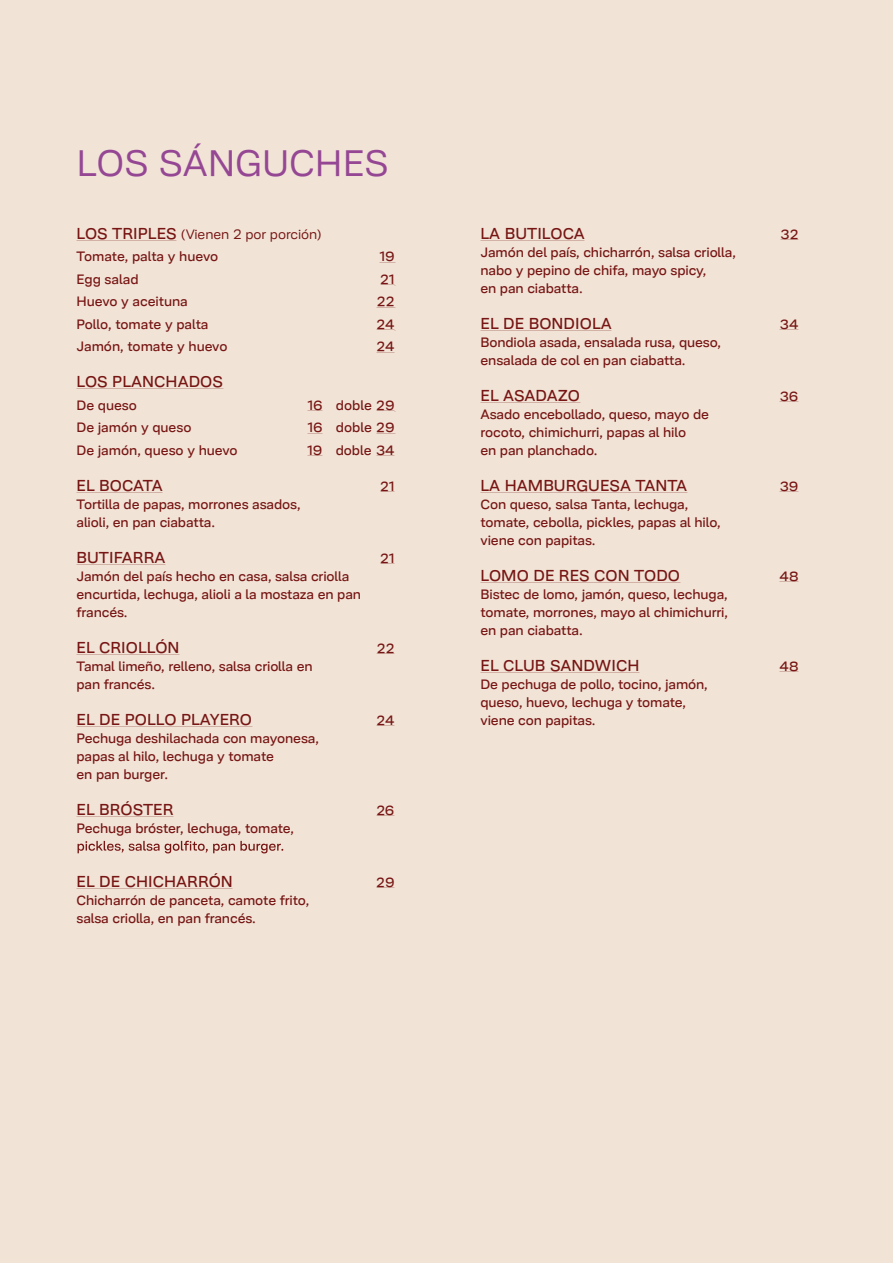
<style>
.page{position:relative;width:893px;height:1263px;background:#f1e4d7}
.page>*{position:absolute;margin:0;border:0;box-sizing:border-box;transform-origin:0 0}
.t1{font:36.6px "Ordina";color:#954794}
.t2{font:500 15.75px "Ordina";letter-spacing:.005em;color:#771614}
.t3{font:500 13.5px/18px "Ordina";letter-spacing:-.01em;color:#771614}
.t4{font:13.5px/22.5px "Ordina";letter-spacing:-.005em;color:#771614}
.s1{font-weight:500;font-size:15.75px}
.s2{font-weight:500}
</style>
<div class="page">
<svg style="left:78px;top:841px;width:205px;height:12px"></svg>
<h1 class="t1" style="left:77px;top:136px;width:313px">LOS SÁNGUCHES</h1>
<p class="t4" style="left:77px;top:221px;width:247px"><span class="s1">LOS TRIPLES</span> (Vienen 2 por porción)<br><span class="s2">Tomate, palta y huevo</span></p>
<p class="t3" style="left:379px;top:246px;width:17px">19</p>
<p class="t3" style="left:77px;top:269px;width:64px">Egg salad</p>
<p class="t3" style="left:380px;top:269px;width:16px">21</p>
<p class="t3" style="left:77px;top:291px;width:113px">Huevo y aceituna</p>
<p class="t3" style="left:377px;top:291px;width:19px">22</p>
<p class="t3" style="left:77px;top:314px;width:134px">Pollo, tomate y palta</p>
<p class="t3" style="left:377px;top:314px;width:19px">24</p>
<p class="t3" style="left:77px;top:336px;width:152px">Jamón, tomate y huevo</p>
<p class="t3" style="left:377px;top:336px;width:19px">24</p>
<p class="t2" style="left:77px;top:370px;width:148px">LOS PLANCHADOS</p>
<p class="t3" style="left:77px;top:395px;width:62px">De queso</p>
<p class="t3" style="left:307px;top:395px;width:89px">16 doble 29</p>
<p class="t3" style="left:77px;top:417px;width:116px">De jamón y queso</p>
<p class="t3" style="left:307px;top:417px;width:89px">16 doble 29</p>
<p class="t3" style="left:77px;top:440px;width:163px">De jamón, queso y huevo</p>
<p class="t3" style="left:307px;top:440px;width:89px">19 doble 34</p>
<p class="t2" style="left:77px;top:473px;width:88px">EL BOCATA</p>
<p class="t3" style="left:380px;top:476px;width:16px">21</p>
<p class="t3" style="left:77px;top:494px;width:226px">Tortilla de papas, morrones asados, alioli, en pan ciabatta.</p>
<p class="t2" style="left:77px;top:545px;width:90px">BUTIFARRA</p>
<p class="t3" style="left:380px;top:548px;width:16px">21</p>
<p class="t3" style="left:77px;top:566px;width:286px">Jamón del país hecho en casa, salsa criolla encurtida, lechuga, alioli a la mostaza en pan francés.</p>
<p class="t2" style="left:77px;top:635px;width:105px">EL CRIOLLÓN</p>
<p class="t3" style="left:377px;top:638px;width:19px">22</p>
<p class="t3" style="left:77px;top:656px;width:238px">Tamal limeño, relleno, salsa criolla en pan francés.</p>
<p class="t2" style="left:77px;top:707px;width:177px">EL DE POLLO PLAYERO</p>
<p class="t3" style="left:377px;top:710px;width:19px">24</p>
<p class="t3" style="left:77px;top:728px;width:244px">Pechuga deshilachada con mayonesa, papas al hilo, lechuga y tomate<br>en pan burger.</p>
<p class="t2" style="left:77px;top:797px;width:98px">EL BRÓSTER</p>
<p class="t3" style="left:376px;top:800px;width:20px">26</p>
<p class="t3" style="left:77px;top:818px;width:219px">Pechuga bróster, lechuga, tomate,</p>
<p class="t2" style="left:77px;top:869px;width:158px">EL DE CHICHARRÓN</p>
<p class="t3" style="left:376px;top:872px;width:20px">29</p>
<p class="t3" style="left:77px;top:890px;width:234px">Chicharrón de panceta, camote frito, salsa criolla, en pan francés.</p>
<p class="t2" style="left:480px;top:221px;width:106px">LA BUTILOCA</p>
<p class="t3" style="left:780px;top:224px;width:19px">32</p>
<p class="t3" style="left:480px;top:242px;width:257px">Jamón del país, chicharrón, salsa criolla, nabo y pepino de chifa, mayo spicy,<br>en pan ciabatta.</p>
<p class="t2" style="left:480px;top:311px;width:133px">EL DE BONDIOLA</p>
<p class="t3" style="left:780px;top:314px;width:20px">34</p>
<p class="t3" style="left:480px;top:332px;width:242px">Bondiola asada, ensalada rusa, queso, ensalada de col en pan ciabatta.</p>
<p class="t2" style="left:480px;top:383px;width:101px">EL ASADAZO</p>
<p class="t3" style="left:780px;top:386px;width:20px">36</p>
<p class="t3" style="left:480px;top:404px;width:230px">Asado encebollado, queso, mayo de rocoto, chimichurri, papas al hilo<br>en pan planchado.</p>
<p class="t2" style="left:480px;top:473px;width:208px">LA HAMBURGUESA TANTA</p>
<p class="t3" style="left:780px;top:476px;width:20px">39</p>
<p class="t3" style="left:480px;top:494px;width:242px">Con queso, salsa Tanta, lechuga, tomate, cebolla, pickles, papas al hilo, viene con papitas.</p>
<p class="t2" style="left:480px;top:563px;width:201px">LOMO DE RES CON TODO</p>
<p class="t3" style="left:780px;top:566px;width:20px">48</p>
<p class="t3" style="left:480px;top:584px;width:249px;text-align:justify">Bistec de lomo, jamón, queso, lechuga, tomate, morrones, mayo al chimichurri, en pan ciabatta.</p>
<p class="t2" style="left:480px;top:653px;width:160px">EL CLUB SANDWICH</p>
<p class="t3" style="left:780px;top:656px;width:20px">48</p>
<p class="t3" style="left:480px;top:674px;width:229px">De pechuga de pollo, tocino, jamón, queso, huevo, lechuga y tomate, viene con papitas.</p>
</div>
